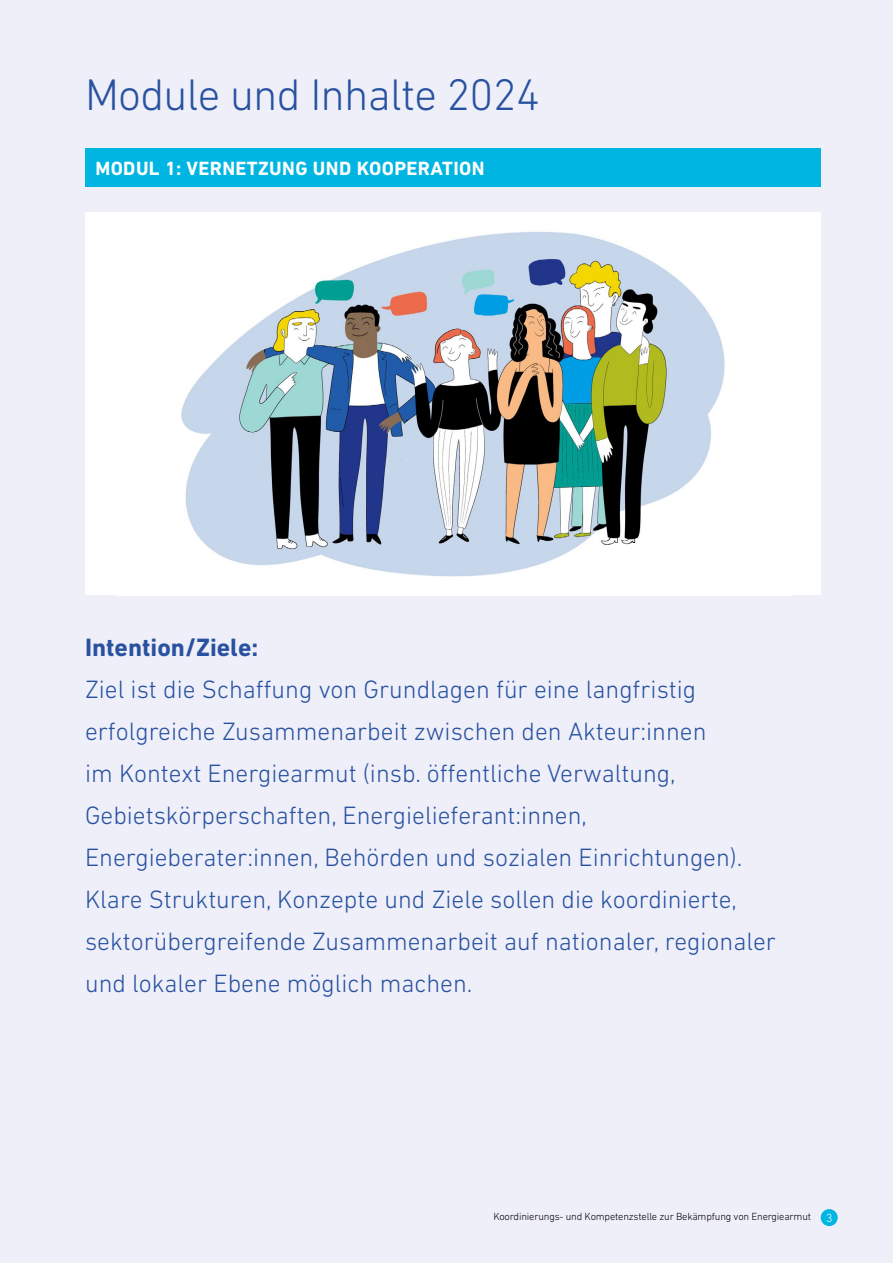
<style>
.page{position:relative;width:893px;height:1263px;background:#efeff9}
.page>*{position:absolute;margin:0;border:0;box-sizing:border-box;transform-origin:0 0}
.H1_ohne{font:300 45px "DIN Next LT Pro";letter-spacing:-.015em;color:#2852a0}
.Fliess{font:300 25.5px/42px "DIN Next LT Pro";color:#2852a0}
.Fliess-2{font:700 25.5px "DIN Next LT Pro";color:#2852a0}
.Fliess-3{font:700 19.5px "DIN Next LT Pro";letter-spacing:.02em;color:#fff}
.t1{font:300 10.5px "DIN Next LT Pro";letter-spacing:-.015em;color:#000}
.s1{font-size:12px;color:#fff}
</style>
<div class="page">
<div style="left:821px;top:1209px;width:17px;height:17px;background:#00b5e2;border-radius:50%"></div>
<div style="left:85px;top:149px;width:736px;height:38px;background:#00b5e2"></div>
<div style="left:85px;top:213px;width:736px;height:382px;background:#fff"></div>
<img style="left:181px;top:231px;width:544px;height:346px">
<p class="H1_ohne" style="left:85px;top:69px;width:456px">Module und Inhalte 2024</p>
<p class="Fliess-3" style="left:95px;top:157px;width:391px">MODUL 1: VERNETZUNG UND KOOPERATION</p>
<p class="Fliess-2" style="left:85px;top:632px;width:175px">Intention/Ziele:</p>
<p class="Fliess" style="left:85px;top:668px;width:692px">Ziel ist die Schaffung von Grundlagen für eine langfristig erfolgreiche Zusammenarbeit zwischen den Akteur:innen<br>im Kontext Energiearmut (insb. öffentliche Verwaltung, Gebietskörperschaften, Energielieferant:innen, Energieberater:innen, Behörden und sozialen Einrichtungen).<br>Klare Strukturen, Konzepte und Ziele sollen die koordinierte, sektorübergreifende Zusammenarbeit auf nationaler, regionaler und lokaler Ebene möglich machen.</p>
<p class="t1" style="left:493px;top:1211px;width:341px">Koordinierungs- und Kompetenzstelle zur Bekämpfung von Energiearmut <span class="s1">3</span></p>
</div>
